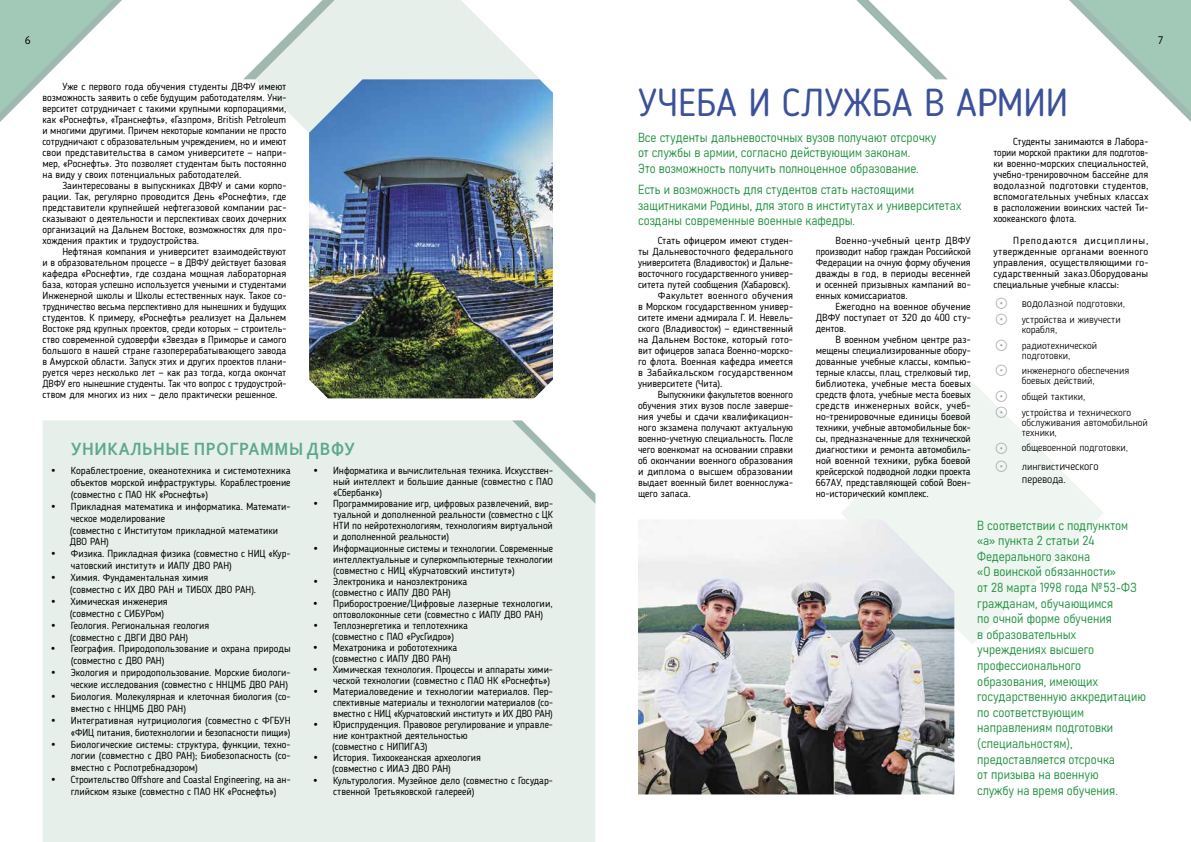
<style>
.page{position:relative;width:1191px;height:842px;background:#fff}
.page>*{position:absolute;margin:0;border:0;box-sizing:border-box;transform-origin:0 0}
.t1{font:38px "Blogger Sans";color:#3b519a}
.t2{font:700 18.6px "Corbel";letter-spacing:.04em;color:#5ea890;scale:.9 1}
.t3{font:16px "MS UI Gothic";color:#aaa}
.t4{font:13px/15.6px "Bahnschrift";color:#239442}
.t5{font:300 11px "Blogger Sans";color:#000}
.t6{font:11px "PT Sans Pro";color:#000}
.t7{font:10px/11px "Blogger Sans";color:#000;text-align:justify}
.t8{font:300 10px/15.7px "Blogger Sans";color:#000}
.t9{font:10px "Blogger Sans";letter-spacing:.02em;color:#000}
.t10{font:10px "Blogger Sans";letter-spacing:.025em;color:#000}
.s1{font-family:"MS UI Gothic";font-weight:400;font-size:16px;color:#aaa}
.s2{font-size:11px}
</style>
<div class="page">
<svg style="left:398px;top:0;width:141px;height:79px;fill:#e6efea"></svg>
<div style="left:43px;top:420px;width:552px;height:422px;background:#e6efea"></div>
<img style="left:309px;top:79px;width:244px;height:319px">
<svg style="left:512px;top:420px;width:83px;height:84px"></svg>
<svg style="left:841px;top:382px;width:262px;height:262px;fill:#eff5f1"></svg>
<img style="left:638px;top:519px;width:316px;height:275px">
<svg style="left:0;top:0;width:398px;height:136px"></svg>
<svg style="left:856px;top:0;width:335px;height:122px"></svg>
<p class="t6" style="left:25px;top:33px;width:7px">6</p>
<p class="t6" style="left:1157px;top:33px;width:7px">7</p>
<p class="t7" style="left:43px;top:81px;width:245px;text-indent:20px">Уже с первого года обучения студенты ДВФУ имеют возможность заявить о себе будущим работодателям. Уни&shy;верситет сотрудничает с такими крупными корпорациями, как «Роснефть», «Транснефть», «Газпром», British Petroleum и многими другими. Причем некоторые компании не просто сотрудничают с образовательным учреждением, но и имеют свои представительства в самом университете — напри&shy;мер, «Роснефть». Это позволяет студентам быть постоянно на виду у своих потенциальных работодателей.</p>
<p class="t7" style="left:43px;top:180px;width:245px;text-indent:20px">Заинтересованы в выпускниках ДВФУ и сами корпо&shy;рации. Так, регулярно проводится День «Роснефти», где представители крупнейшей нефтегазовой компании рас&shy;сказывают о деятельности и перспективах своих дочерних организаций на Дальнем Востоке, возможностях для про&shy;хождения практик и трудоустройства.</p>
<p class="t7" style="left:43px;top:246px;width:245px;text-indent:20px">Нефтяная компания и университет взаимодействуют и в образовательном процессе — в ДВФУ действует базовая кафедра «Роснефти», где создана мощная лабораторная база, которая успешно используется учеными и студентами Инженерной школы и Школы естественных наук. Такое со&shy;трудничество весьма перспективно для нынешних и будущих студентов. К примеру, «Роснефть» реализует на Дальнем Востоке ряд крупных проектов, среди которых — строитель&shy;ство современной судоверфи «Звезда» в Приморье и самого большого в нашей стране газоперерабатывающего завода в Амурской области. Запуск этих и других проектов плани&shy;руется через несколько лет — как раз тогда, когда окончат ДВФУ его нынешние студенты. Так что вопрос с трудоустрой&shy;ством для многих из них — дело практически решенное.</p>
<h2 class="t2" style="left:71px;top:437px;width:317px">УНИКАЛЬНЫЕ ПРОГРАММЫ ДВФУ</h2>
<p class="t7" style="left:70px;top:465px;width:222px;line-height:11.9px;text-align:left">Кораблестроение, океанотехника и системотехника объектов морской инфраструктуры. Кораблестроение (совместно с ПАО НК «Роснефть»)<br>Прикладная математика и информатика. Математи&shy;ческое моделирование<br>(совместно с Институтом прикладной математики ДВО РАН)<br>Физика. Прикладная физика (совместно с НИЦ «Кур&shy;чатовский институт» и ИАПУ ДВО РАН)<br>Химия. Фундаментальная химия<br>(совместно с ИХ ДВО РАН и ТИБОХ ДВО РАН).<br>Химическая инженерия<br>(совместно с СИБУРом)<br>Геология. Региональная геология<br>(совместно с ДВГИ ДВО РАН)<br>География. Природопользование и охрана природы (совместно с ДВО РАН)<br>Экология и природопользование. Морские биологи&shy;ческие исследования (совместно с ННЦМБ ДВО РАН)<br>Биология. Молекулярная и клеточная биология (со&shy;вместно с ННЦМБ ДВО РАН)<br>Интегративная нутрициология (совместно с ФГБУН «ФИЦ питания, биотехнологии и безопасности пищи»)<br>Биологические системы: структура, функции, техно&shy;логии (совместно с ДВО РАН); Биобезопасность (со&shy;вместно с Роспотребнадзором)<br>Строительство Оffshore and Сoastal Engineering, на ан&shy;глийском языке (совместно с ПАО НК «Роснефть»)</p>
<p class="t7" style="left:332px;top:465px;width:222px;text-align:left">Информатика и вычислительная техника. Искусствен&shy;ный интеллект и большие данные (совместно с ПАО «Сбербанк»)<br>Программирование игр, цифровых развлечений, вир&shy;туальной и дополненной реальности (совместно с ЦК НТИ по нейротехнологиям, технологиям виртуальной и дополненной реальности)<br>Информационные системы и технологии. Современные интеллектуальные и суперкомпьютерные технологии (совместно с НИЦ «Курчатовский институт»)<br>Электроника и наноэлектроника<br>(совместно с ИАПУ ДВО РАН)<br>Приборостроение/Цифровые лазерные технологии, оптоволоконные сети (совместно с ИАПУ ДВО РАН)<br>Теплоэнергетика и теплотехника<br>(совместно с ПАО «РусГидро»)<br>Мехатроника и робототехника<br>(совместно с ИАПУ ДВО РАН)<br>Химическая технология. Процессы и аппараты хими&shy;ческой технологии (совместно с ПАО НК «Роснефть»)<br>Материаловедение и технологии материалов. Пер&shy;спективные материалы и технологии материалов (со&shy;вместно с НИЦ «Курчатовский институт» и ИХ ДВО РАН)<br>Юриспруденция. Правовое регулирование и управле&shy;ние контрактной деятельностью<br>(совместно с НИПИГАЗ)<br>История. Тихоокеанская археология<br>(совместно с ИИАЭ ДВО РАН)<br>Культурология. Музейное дело (совместно с Государ&shy;ственной Третьяковской галереей)</p>
<h1 class="t1" style="left:638px;top:80px;width:432px">УЧЕБА И СЛУЖБА В АРМИИ</h1>
<h3 class="t4" style="left:638px;top:128px;width:300px">Все студенты дальневосточных вузов получают отсрочку от службы в армии, согласно действующим законам.<br>Это возможность получить полноценное образование.</h3>
<h3 class="t4" style="left:638px;top:181px;width:325px">Есть и возможность для студентов стать настоящими защитниками Родины, для этого в институтах и университетах созданы современные военные кафедры.</h3>
<p class="t7" style="left:658px;top:235px;width:137px">Стать офицером имеют студен-</p>
<p class="t7" style="left:638px;top:246px;width:157px">ты Дальневосточного федерального</p>
<p class="t7" style="left:638px;top:257px;width:156px">университета (Владивосток) и Дальне-</p>
<p class="t7" style="left:638px;top:268px;width:156px">восточного государственного универ-</p>
<p class="t7" style="left:638px;top:279px;width:154px">ситета путей сообщения (Хабаровск).</p>
<p class="t10" style="left:658px;top:290px;width:137px">Факультет военного обучения</p>
<p class="t7" style="left:638px;top:301px;width:156px">в Морском государственном универ-</p>
<p class="t7" style="left:638px;top:312px;width:156px">ситете имени адмирала Г. И. Невель-</p>
<p class="t7" style="left:638px;top:323px;width:156px">ского (Владивосток) — единственный</p>
<p class="t7" style="left:638px;top:334px;width:156px">на Дальнем Востоке, который гото-</p>
<p class="t7" style="left:638px;top:345px;width:156px">вит офицеров запаса Военно-морско-</p>
<p class="t7" style="left:638px;top:356px;width:157px">го флота. Военная кафедра имеется</p>
<p class="t9" style="left:638px;top:367px;width:156px">в Забайкальском государственном</p>
<p class="t7" style="left:638px;top:378px;width:86px">университете (Чита).</p>
<p class="t7" style="left:658px;top:389px;width:137px">Выпускники факультетов военного</p>
<p class="t7" style="left:638px;top:400px;width:156px">обучения этих вузов после заверше-</p>
<p class="t7" style="left:638px;top:411px;width:156px">ния учебы и сдачи квалификацион-</p>
<p class="t7" style="left:638px;top:422px;width:156px">ного экзамена получают актуальную</p>
<p class="t7" style="left:638px;top:433px;width:156px">военно-учетную специальность. После</p>
<p class="t7" style="left:638px;top:444px;width:156px">чего военкомат на основании справки</p>
<p class="t7" style="left:638px;top:455px;width:157px">об окончании военного образования</p>
<p class="t7" style="left:638px;top:466px;width:156px">и диплома о высшем образовании</p>
<p class="t7" style="left:638px;top:477px;width:156px">выдает военный билет военнослужа-</p>
<p class="t7" style="left:638px;top:488px;width:54px">щего запаса.</p>
<p class="t7" style="left:815px;top:235px;width:157px;text-indent:20px">Военно-учебный центр ДВФУ производит набор граждан Российской Федерации на очную форму обучения дважды в год, в периоды весенней и осенней призывных кампаний во&shy;енных комиссариатов.</p>
<p class="t7" style="left:815px;top:301px;width:156px;text-indent:20px">Ежегодно на военное обучение ДВФУ поступает от 320 до 400 сту&shy;дентов.</p>
<p class="t7" style="left:815px;top:334px;width:157px;text-indent:20px">В военном учебном центре раз&shy;мещены специализированные обору&shy;дованные учебные классы, компью&shy;терные классы, плац, стрелковый тир, библиотека, учебные места боевых средств флота, учебные места боевых средств инженерных войск, учеб&shy;но-тренировочные единицы боевой техники, учебные автомобильные бок&shy;сы, предназначенные для технической диагностики и ремонта автомобиль&shy;ной военной техники, рубка боевой крейсерской подводной лодки проекта 667АУ, представляющей собой Воен&shy;но-исторический комплекс.</p>
<p class="t7" style="left:993px;top:136px;width:157px;text-indent:20px">Студенты занимаются в Лабора&shy;тории морской практики для подготов&shy;ки военно-морских специальностей, учебно-тренировочном бассейне для водолазной подготовки студентов, вспомогательных учебных классах в расположении воинских частей Ти&shy;хоокеанского флота.</p>
<p class="t7" style="left:993px;top:235px;width:156px;text-indent:20px">Преподаются дисциплины, утвержденные органами военного управления, осуществляющими го&shy;сударственный заказ.Оборудованы специальные учебные классы:</p>
<p class="t8" style="left:993px;top:296px;width:133px"><span class="s1">ۿ</span> <span class="s2">водола</span>зной подготовки, <span class="s1">ۿ</span> устройства и живучести</p>
<p class="t8" style="left:1021px;top:322px;width:77px">корабля, радиотехнической</p>
<h3 class="t3" style="left:993px;top:337px;width:17px">ۿ</h3>
<p class="t8" style="left:993px;top:347px;width:137px;text-indent:28px">подготовки,<br><span class="s1">ۿ</span> инженерного обеспечения</p>
<p class="t8" style="left:993px;top:373px;width:139px;text-indent:28px">боевых действий,<br><span class="s1">ۿ</span> общей тактики,<br><span class="s1">ۿ</span> устройства и технического</p>
<p class="t8" style="left:1021px;top:417px;width:128px;line-height:10px">обслуживания автомобильной техники,</p>
<p class="t8" style="left:993px;top:438px;width:136px;line-height:18.9px;text-align:center"><span class="s1">ۿ</span> общевоенной подготовки, лингвист<span class="s2">ического</span></p>
<h3 class="t3" style="left:993px;top:459px;width:17px">ۿ</h3>
<p class="t5" style="left:1021px;top:473px;width:46px">перевода.</p>
<p class="t4" style="left:977px;top:516px;width:170px">В соответствии с подпунктом «а» пункта 2 статьи 24<br>Федерального закона<br>«О воинской обязанности»<br>от 28 марта 1998 года №53‑ФЗ гражданам, обучающимся<br>по очной форме обучения<br>в образовательных учреждениях высшего профессионального образования, имеющих государственную аккредитацию по соответствующим направлениям подготовки (специальностям), предоставляется отсрочка<br>от призыва на военную<br>службу на время обучения.</p>
</div>
